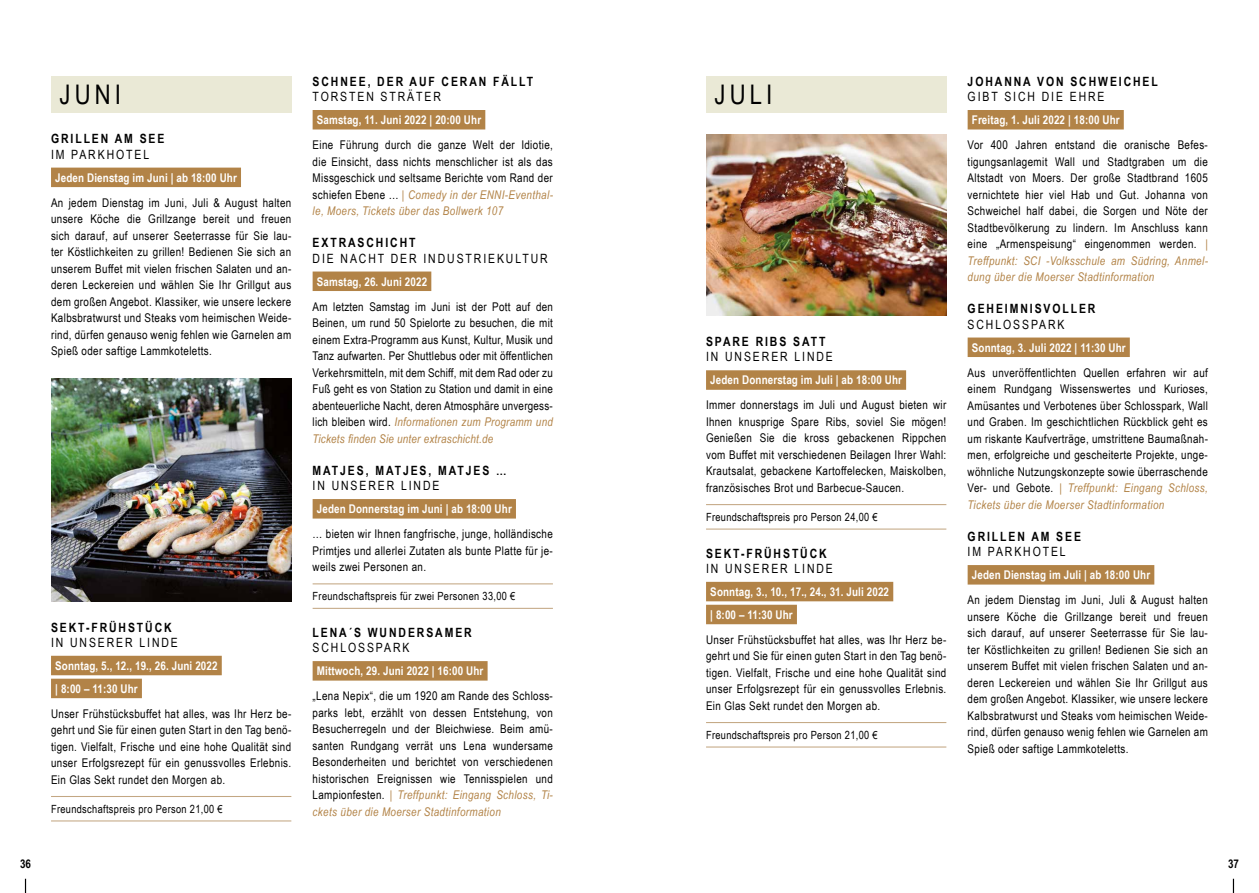
<style>
.page{position:relative;width:1259px;height:893px;background:#fff}
.page>*{position:absolute;margin:0;border:0;box-sizing:border-box;transform-origin:0 0}
.t1{font:27px "Arial Narrow";letter-spacing:.15em;color:#000}
.t2{font:700 12.75px "Arial Narrow";letter-spacing:.15em;color:#000}
.t3{font:12.75px "Arial Narrow";letter-spacing:.15em;color:#000}
.t4{font:12px/16.5px "Arial Narrow";letter-spacing:.03em;color:#000;text-align:justify}
.t5{font:700 12px/23px "Arial Narrow";letter-spacing:.01em;color:#fff}
.t6{font:700 12px "Arial Narrow";color:#000}
.t7{font:11.25px "Arial Narrow";letter-spacing:.03em;color:#000}
.s1{font-style:italic;color:#b28347}
</style>
<div class="page">
<div style="left:706px;top:370px;width:200px;height:20px;background:#b28347"></div>
<hr style="left:706px;top:529px;width:240px;height:1px;background:#c3a783">
<hr style="left:706px;top:504px;width:240px;height:1px;background:#c3a783">
<div style="left:706px;top:582px;width:187px;height:19px;background:#b28347"></div>
<div style="left:706px;top:605px;width:91px;height:19px;background:#b28347"></div>
<hr style="left:706px;top:746px;width:240px;height:1px;background:#c3a783">
<hr style="left:706px;top:722px;width:240px;height:1px;background:#c3a783">
<div style="left:706px;top:77px;width:240px;height:36px;background:#eae9d6"></div>
<div style="left:967px;top:110px;width:156px;height:19px;background:#b28347"></div>
<div style="left:967px;top:338px;width:162px;height:19px;background:#b28347"></div>
<div style="left:967px;top:565px;width:187px;height:20px;background:#b28347"></div>
<img style="left:706px;top:134px;width:240px;height:182px">
<div style="left:51px;top:168px;width:190px;height:19px;background:#b28347"></div>
<div style="left:51px;top:77px;width:240px;height:36px;background:#eae9d6"></div>
<div style="left:313px;top:110px;width:172px;height:19px;background:#b28347"></div>
<div style="left:313px;top:272px;width:118px;height:19px;background:#b28347"></div>
<div style="left:313px;top:499px;width:203px;height:20px;background:#b28347"></div>
<hr style="left:313px;top:608px;width:240px;height:1px;background:#c3a783">
<hr style="left:313px;top:583px;width:240px;height:1px;background:#c3a783">
<div style="left:313px;top:661px;width:174px;height:20px;background:#b28347"></div>
<img style="left:51px;top:378px;width:240px;height:223px">
<div style="left:51px;top:656px;width:171px;height:19px;background:#b28347"></div>
<div style="left:51px;top:679px;width:91px;height:19px;background:#b28347"></div>
<hr style="left:51px;top:820px;width:240px;height:1px;background:#c3a783">
<hr style="left:51px;top:796px;width:240px;height:1px;background:#c3a783">
<svg style="left:1232px;top:879px;width:2px;height:14px"></svg>
<svg style="left:25px;top:879px;width:1px;height:14px"></svg>
<h1 class="t1" style="left:60px;top:75px;width:63px">JUNI</h1>
<p class="t2" style="left:51px;top:129px;width:115px">GRILLEN AM SEE</p>
<p class="t3" style="left:51px;top:145px;width:100px">IM PARKHOTEL</p>
<p class="t5" style="left:55px;top:165px;width:183px">Jeden Dienstag im Juni | ab 18:00 Uhr</p>
<p class="t4" style="left:51px;top:194px;width:242px">An jedem Dienstag im Juni, Juli &amp; August halten unsere Köche die Grillzange bereit und freuen sich darauf, auf unserer Seeterrasse für Sie lau&shy;ter Köstlichkeiten zu grillen! Bedienen Sie sich an unserem Buffet mit vielen frischen Salaten und an&shy;deren Leckereien und wählen Sie Ihr Grillgut aus dem großen Angebot. Klassiker, wie unsere leckere Kalbsbratwurst und Steaks vom heimischen Weide&shy;rind, dürfen genauso wenig fehlen wie Garnelen am Spieß oder saftige Lammkoteletts.</p>
<p class="t2" style="left:51px;top:617px;width:122px">SEKT-FRÜHSTÜCK</p>
<p class="t3" style="left:51px;top:633px;width:128px">IN UNSERER LINDE</p>
<p class="t5" style="left:55px;top:653px;width:164px">Sonntag, 5., 12., 19., 26. Juni 2022 | 8:00 – 11:30 Uhr</p>
<p class="t4" style="left:51px;top:705px;width:242px">Unser Frühstücksbuffet hat alles, was Ihr Herz be&shy;gehrt und Sie für einen guten Start in den Tag benö&shy;tigen. Vielfalt, Frische und eine hohe Qualität sind unser Erfolgsrezept für ein genussvolles Erlebnis.<br>Ein Glas Sekt rundet den Morgen ab.</p>
<p class="t7" style="left:51px;top:801px;width:173px">Freundschaftspreis pro Person 21,00 €</p>
<p class="t2" style="left:313px;top:72px;width:222px">SCHNEE, DER AUF CERAN FÄLLT</p>
<p class="t3" style="left:313px;top:87px;width:130px">TORSTEN STRÄTER</p>
<p class="t5" style="left:317px;top:108px;width:166px">Samstag, 11. Juni 2022 | 20:00 Uhr</p>
<p class="t4" style="left:313px;top:136px;width:242px">Eine Führung durch die ganze Welt der Idiotie, die Einsicht, dass nichts menschlicher ist als das Missgeschick und seltsame Berichte vom Rand der schiefen Ebene … <span class="s1">| Comedy in der ENNI-Eventhal&shy;le, Moers, Tickets über das Bollwerk 107</span></p>
<p class="t2" style="left:313px;top:233px;width:104px">EXTRASCHICHT</p>
<p class="t3" style="left:313px;top:249px;width:236px">DIE NACHT DER INDUSTRIEKULTUR</p>
<p class="t5" style="left:317px;top:269px;width:112px">Samstag, 26. Juni 2022</p>
<p class="t4" style="left:313px;top:298px;width:242px">Am letzten Samstag im Juni ist der Pott auf den Beinen, um rund 50 Spielorte zu besuchen, die mit einem Extra-Programm aus Kunst, Kultur, Musik und Tanz aufwarten. Per Shuttlebus oder mit öffentlichen Verkehrsmitteln, mit dem Schiff, mit dem Rad oder zu Fuß geht es von Station zu Station und damit in eine abenteuerliche Nacht, deren Atmosphäre unvergess&shy;lich bleiben wird. <span class="s1">Informationen zum Programm und Tickets finden Sie unter extraschicht.de</span></p>
<p class="t2" style="left:313px;top:461px;width:195px">MATJES, MATJES, MATJES …</p>
<p class="t3" style="left:313px;top:476px;width:128px">IN UNSERER LINDE</p>
<p class="t5" style="left:317px;top:497px;width:196px">Jeden Donnerstag im Juni | ab 18:00 Uhr</p>
<p class="t4" style="left:313px;top:525px;width:242px">… bieten wir Ihnen fangfrische, junge, holländische Primtjes und allerlei Zutaten als bunte Platte für je&shy;weils zwei Personen an.</p>
<p class="t7" style="left:313px;top:588px;width:204px">Freundschaftspreis für zwei Personen 33,00 €</p>
<p class="t2" style="left:313px;top:623px;width:161px">LENA´S WUNDERSAMER</p>
<p class="t3" style="left:313px;top:638px;width:98px">SCHLOSSPARK</p>
<p class="t5" style="left:317px;top:659px;width:168px">Mittwoch, 29. Juni 2022 | 16:00 Uhr</p>
<p class="t4" style="left:313px;top:687px;width:242px">„Lena Nepix“, die um 1920 am Rande des Schloss&shy;parks lebt, erzählt von dessen Entstehung, von Besucherregeln und der Bleichwiese. Beim amü&shy;santen Rundgang verrät uns Lena wundersame Besonderheiten und berichtet von verschiedenen historischen Ereignissen wie Tennisspielen und Lampionfesten. <span class="s1">| Treffpunkt: Eingang Schloss, Ti&shy;ckets über die Moerser Stadtinformation</span></p>
<h1 class="t1" style="left:714px;top:75px;width:59px">JULI</h1>
<p class="t2" style="left:706px;top:332px;width:121px">SPARE RIBS SATT</p>
<p class="t3" style="left:706px;top:348px;width:128px">IN UNSERER LINDE</p>
<p class="t5" style="left:710px;top:368px;width:193px">Jeden Donnerstag im Juli | ab 18:00 Uhr</p>
<p class="t4" style="left:706px;top:396px;width:242px">Immer donnerstags im Juli und August bieten wir Ihnen knusprige Spare Ribs, soviel Sie mögen!<br>Genießen Sie die kross gebackenen Rippchen vom Buffet mit verschiedenen Beilagen Ihrer Wahl:<br>Krautsalat, gebackene Kartoffelecken, Maiskolben, französisches Brot und Barbecue-Saucen.</p>
<p class="t7" style="left:706px;top:509px;width:173px">Freundschaftspreis pro Person 24,00 €</p>
<p class="t2" style="left:706px;top:543px;width:122px">SEKT-FRÜHSTÜCK</p>
<p class="t3" style="left:706px;top:559px;width:128px">IN UNSERER LINDE</p>
<p class="t5" style="left:710px;top:580px;width:180px">Sonntag, 3., 10., 17., 24., 31. Juli 2022 | 8:00 – 11:30 Uhr</p>
<p class="t4" style="left:706px;top:631px;width:242px">Unser Frühstücksbuffet hat alles, was Ihr Herz be&shy;gehrt und Sie für einen guten Start in den Tag benö&shy;tigen. Vielfalt, Frische und eine hohe Qualität sind unser Erfolgsrezept für ein genussvolles Erlebnis.<br>Ein Glas Sekt rundet den Morgen ab.</p>
<p class="t7" style="left:706px;top:727px;width:173px">Freundschaftspreis pro Person 21,00 €</p>
<p class="t2" style="left:967px;top:72px;width:192px">JOHANNA VON SCHWEICHEL</p>
<p class="t3" style="left:967px;top:87px;width:138px">GIBT SICH DIE EHRE</p>
<p class="t5" style="left:972px;top:108px;width:149px">Freitag, 1. Juli 2022 | 18:00 Uhr</p>
<p class="t4" style="left:967px;top:136px;width:242px">Vor 400 Jahren entstand die oranische Befes&shy;tigungsanlagemit Wall und Stadtgraben um die Altstadt von Moers. Der große Stadtbrand 1605 vernichtete hier viel Hab und Gut. Johanna von Schweichel half dabei, die Sorgen und Nöte der Stadtbevölkerung zu lindern. Im Anschluss kann eine „Armenspeisung“ eingenommen werden. <span class="s1">| Treffpunkt: SCI -Volksschule am Südring, Anmel&shy;dung über die Moerser Stadtinformation</span></p>
<p class="t2" style="left:967px;top:299px;width:129px">GEHEIMNISVOLLER</p>
<p class="t3" style="left:967px;top:315px;width:98px">SCHLOSSPARK</p>
<p class="t5" style="left:972px;top:335px;width:155px">Sonntag, 3. Juli 2022 | 11:30 Uhr</p>
<p class="t4" style="left:967px;top:364px;width:242px">Aus unveröffentlichten Quellen erfahren wir auf einem Rundgang Wissenswertes und Kurioses, Amüsantes und Verbotenes über Schlosspark, Wall und Graben. Im geschichtlichen Rückblick geht es um riskante Kaufverträge, umstrittene Baumaßnah&shy;men, erfolgreiche und gescheiterte Projekte, unge&shy;wöhnliche Nutzungskonzepte sowie überraschende Ver- und Gebote. <span class="s1">| Treffpunkt: Eingang Schloss, Tickets über die Moerser Stadtinformation</span></p>
<p class="t2" style="left:967px;top:527px;width:115px">GRILLEN AM SEE</p>
<p class="t3" style="left:967px;top:542px;width:100px">IM PARKHOTEL</p>
<p class="t5" style="left:972px;top:563px;width:180px">Jeden Dienstag im Juli | ab 18:00 Uhr</p>
<p class="t4" style="left:967px;top:591px;width:242px">An jedem Dienstag im Juni, Juli &amp; August halten unsere Köche die Grillzange bereit und freuen sich darauf, auf unserer Seeterrasse für Sie lau&shy;ter Köstlichkeiten zu grillen! Bedienen Sie sich an unserem Buffet mit vielen frischen Salaten und an&shy;deren Leckereien und wählen Sie Ihr Grillgut aus dem großen Angebot. Klassiker, wie unsere leckere Kalbsbratwurst und Steaks vom heimischen Weide&shy;rind, dürfen genauso wenig fehlen wie Garnelen am Spieß oder saftige Lammkoteletts.</p>
<p class="t6" style="left:20px;top:855px;width:12px">36</p>
<p class="t6" style="left:1228px;top:855px;width:12px">37</p>
</div>
